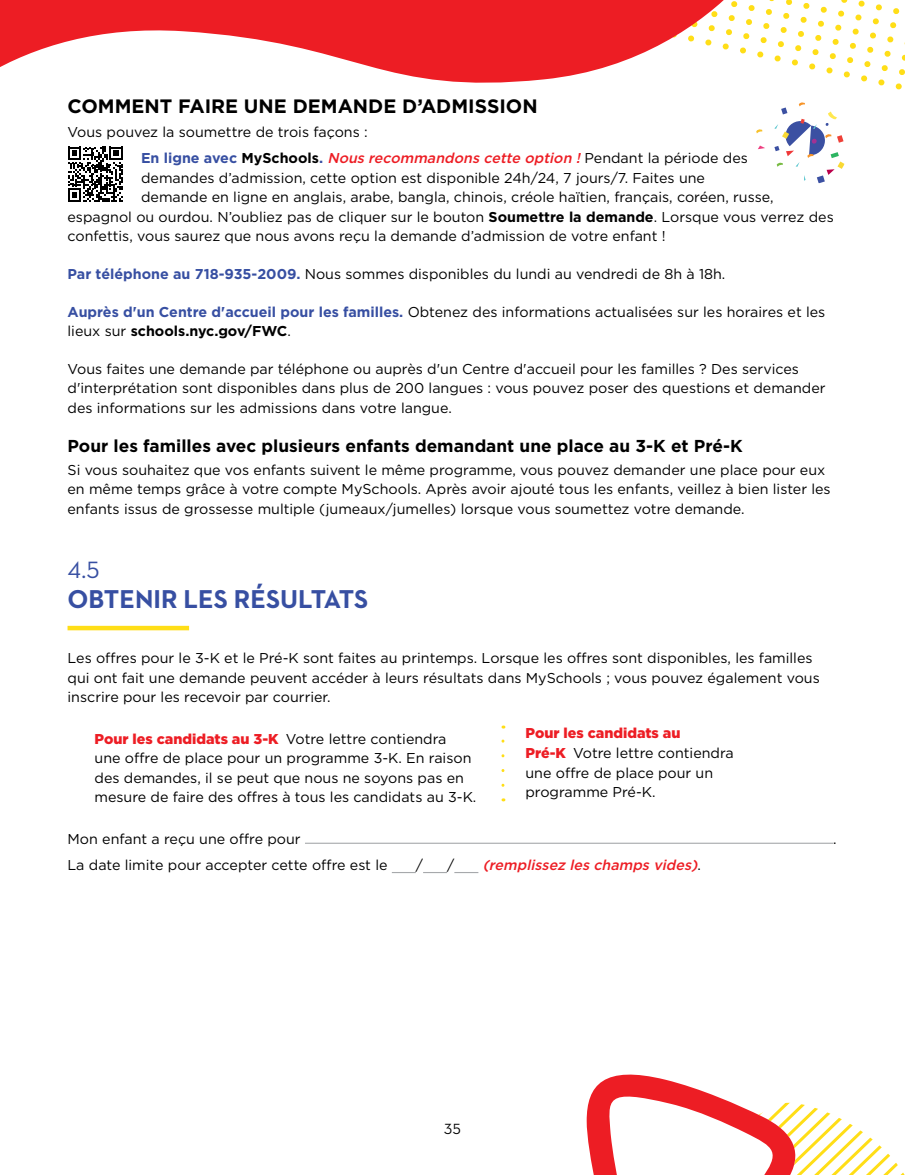
<style>
.page{position:relative;width:905px;height:1175px;background:#fff}
.page>*{position:absolute;margin:0;border:0;box-sizing:border-box;transform-origin:0 0}
.H4_-_part_header{font:700 26.25px "Neutraface 2 Text";color:#374fa2}
.H4_-_part_header-2{font:24px "Neutraface 2 Text";color:#374fa2}
.t1{font:700 19.35px "Gotham";color:#000}
.t2{font:700 17.25px "Gotham";color:#000}
.t3{font:15px "Neutraface 2 Text";color:#000}
.body{font:14.25px/19.5px "Gotham";color:#000}
.body_-_inline_blue_t{font:14.25px/19.5px "Gotham";color:#000}
.body_-_yellow_border{font:14.25px/19.5px "Gotham";color:#000}
.body_-_inline_blue_t-2{font:italic 500 14.25px "Gotham";color:#ed1d24}
.body-2{font:italic 500 14.25px "Gotham";color:#ed1d24}
.s1{font-weight:700;font-style:normal;color:#374fa2}
.s2{font-weight:700;font-style:normal;color:#000}
.s3{font-weight:400;font-style:normal;color:#000}
.s4{font-weight:700}
.s5{font-weight:700;color:#374fa2}
.s6{font-weight:900;color:#ed1d24}
</style>
<div class="page">
<svg style="left:586px;top:1074px;width:318px;height:100px"></svg>
<svg style="left:0;top:0;width:552px;height:83px;fill:#ed1d24"></svg>
<hr style="left:68px;top:626px;width:121px;height:4px;background:#ffde17">
<svg style="left:68px;top:147px;width:55px;height:54px"></svg>
<svg style="left:552px;top:0;width:353px;height:183px"></svg>
<svg style="left:501px;top:739px;width:3px;height:46px"></svg>
<hr style="left:305px;top:842px;width:528px;height:1px;background:#a7a9ac">
<svg style="left:392px;top:872px;width:24px;height:1px"></svg>
<svg style="left:423px;top:872px;width:24px;height:1px"></svg>
<svg style="left:454px;top:872px;width:24px;height:1px"></svg>
<h5 class="t1" style="left:68px;top:93px;width:471px">COMMENT FAIRE UNE DEMANDE D’ADMISSION</h5>
<p class="body" style="left:68px;top:122px;width:302px">Vous pouvez la soumettre de trois façons :</p>
<p class="body_-_inline_blue_t-2" style="left:141px;top:149px;width:608px"><span class="s1">En ligne avec</span> <span class="s2">MySchools</span><span class="s1">.</span> Nousrecommandonscette option!<span class="s3">Pendant la période des</span></p>
<p class="body_-_inline_blue_t" style="left:141px;top:168px;width:565px">demandes d’admission, cette option est disponible 24h/24, 7 jours/7. Faites une</p>
<p class="body_-_inline_blue_t" style="left:141px;top:187px;width:634px">demande en ligne en anglais, arabe, bangla, chinois, créole haïtien, français, coréen, russe,</p>
<p class="body_-_inline_blue_t" style="left:68px;top:207px;width:767px">espagnol ou ourdou. N’oubliez pas de cliquer sur le bouton <span class="s4">Soumettre la demande</span>. Lorsque vous verrez des</p>
<p class="body_-_inline_blue_t" style="left:68px;top:226px;width:599px">confettis, vous saurez que nous avons reçu la demande d’admission de votre enfant !</p>
<p class="body_-_inline_blue_t" style="left:68px;top:264px;width:659px"><span class="s5">Par téléphone au 718-935-2009.</span> Nous sommes disponibles du lundi au vendredi de 8h à 18h.</p>
<p class="body_-_inline_blue_t" style="left:68px;top:301px;width:759px"><span class="s5">Auprès d'un Centre d'accueil pour les familles.</span> Obtenez des informations actualisées sur les horaires et les lieux sur <span class="s4">schools.nyc.gov/FWC</span>.</p>
<p class="body" style="left:68px;top:358px;width:759px">Vous faites une demande par téléphone ou auprès d'un Centre d'accueil pour les familles ? Des services d'interprétation sont disponibles dans plus de 200 langues : vous pouvez poser des questions et demander des informations sur les admissions dans votre langue.</p>
<h6 class="t2" style="left:68px;top:435px;width:676px">Pour les familles avec plusieurs enfants demandant une place au 3-K et Pré-K</h6>
<p class="body" style="left:68px;top:460px;width:764px">Si vous souhaitez que vos enfants suivent le même programme, vous pouvez demander une place pour eux en même temps grâce à votre compte MySchools. Après avoir ajouté tous les enfants, veillez à bien lister les enfants issus de grossesse multiple (jumeaux/jumelles) lorsque vous soumettez votre demande.</p>
<h4 class="H4_-_part_header-2" style="left:68px;top:554px;width:34px">4.5</h4>
<h4 class="H4_-_part_header" style="left:68px;top:582px;width:302px">OBTENIR LES RÉSULTATS</h4>
<p class="body" style="left:68px;top:648px;width:753px">Les offres pour le 3-K et le Pré-K sont faites au printemps. Lorsque les offres sont disponibles, les familles qui ont fait une demande peuvent accéder à leurs résultats dans MySchools ; vous pouvez également vous inscrire pour les recevoir par courrier.</p>
<p class="body" style="left:94px;top:728px;width:383px"><span class="s6">Pour les candidats au 3-K</span> Votre lettre contiendra<br>une offre de place pour un programme 3-K. En raison des demandes, il se peut que nous ne soyons pas en mesure de faire des offres à tous les candidats au 3-K.</p>
<p class="body_-_yellow_border" style="left:525px;top:723px;width:210px"><span class="s6">Pour les candidats au<br>Pré-K</span> Votre lettre contiendra une offre de place pour un programme Pré-K.</p>
<p class="body" style="left:68px;top:828px;width:235px">Mon enfant a reçu une offre pour</p>
<p class="body" style="left:833px;top:828px;width:5px">.</p>
<p class="body" style="left:68px;top:855px;width:321px">La date limite pour accepter cette offre est le</p>
<p class="body" style="left:416px;top:855px;width:9px">/</p>
<p class="body" style="left:447px;top:855px;width:9px">/</p>
<p class="body-2" style="left:482px;top:855px;width:220px">(remplissez leschampsvides)<span class="s3">.</span></p>
<p class="t3" style="left:444px;top:1120px;width:19px">35</p>
</div>
